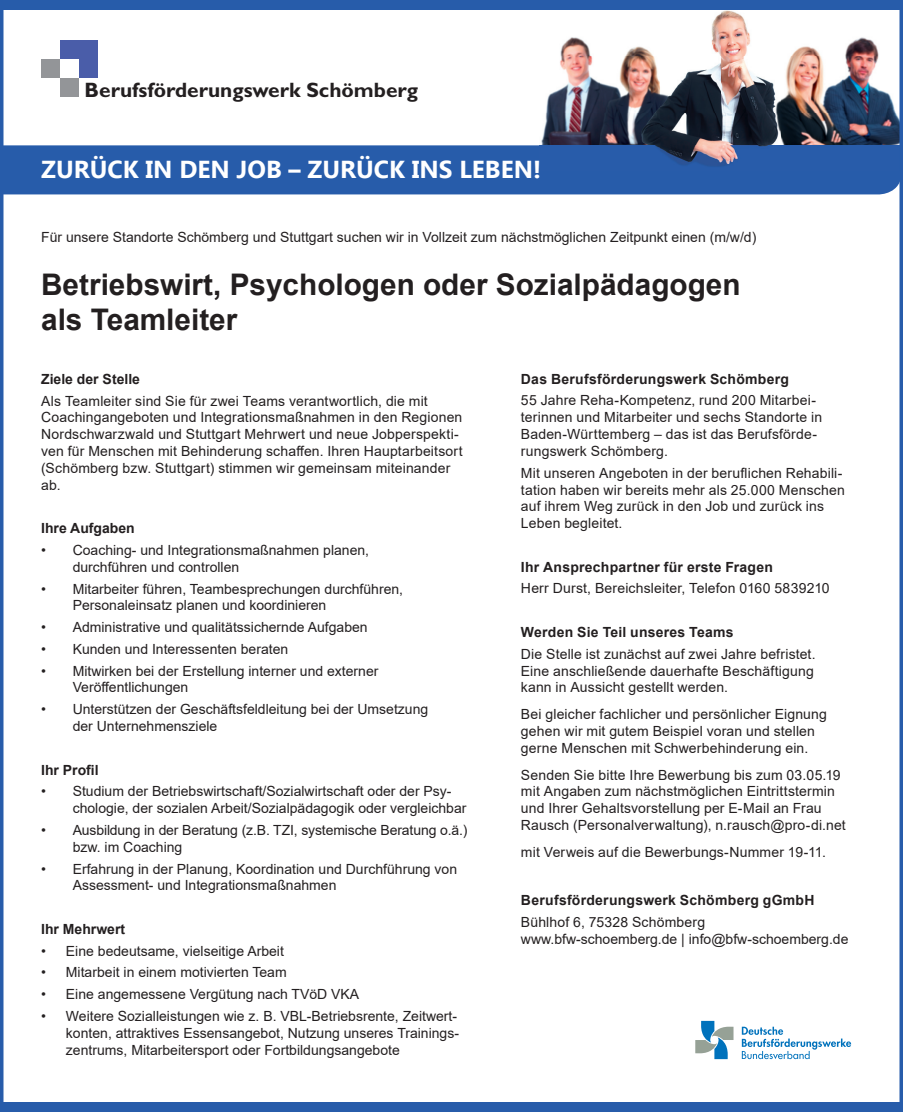
<style>
.page{position:relative;width:903px;height:1112px;background:#fff}
.page>*{position:absolute;margin:0;border:0;box-sizing:border-box;transform-origin:0 0}
.t1{font:700 29.75px/35.7px "Arial";color:#231f20}
.t2{font:700 24.5px "Ebrima";color:#fff}
.t3{font:700 20.82px "Gill Sans";color:#231f20}
.t4{font:14px/16.8px "Arial";color:#231f20}
.t5{font:700 14px "Arial";letter-spacing:.015em;color:#231f20}
</style>
<div class="page">
<div style="left:5px;top:145px;width:893px;height:49px;background:#275caa"></div>
<img style="left:546px;top:10px;width:350px;height:103px">
<img style="left:541px;top:113px;width:301px;height:32px">
<img style="left:842px;top:113px;width:56px;height:32px">
<img style="left:539px;top:145px;width:359px;height:25px">
<div style="left:79px;top:40px;width:19px;height:38px;background:#4a5da9"></div>
<div style="left:60px;top:40px;width:38px;height:19px;background:#4a5da9"></div>
<div style="left:41px;top:59px;width:19px;height:19px;background:#939598"></div>
<div style="left:60px;top:78px;width:19px;height:19px;background:#939598"></div>
<div style="left:0;top:1101px;width:899px;height:10px;background:#275caa"></div>
<svg style="left:695px;top:1020px;width:38px;height:38px"></svg>
<svg style="left:742px;top:1026px;width:109px;height:32px"></svg>
<div style="left:0;top:0;width:899px;height:10px;background:#275caa"></div>
<h3 class="t3" style="left:85px;top:77px;width:335px">Berufsförderungswerk Schömberg</h3>
<h2 class="t2" style="left:41px;top:151px;width:501px">ZURÜCK IN DEN JOB – ZURÜCK INS LEBEN!</h2>
<p class="t4" style="left:41px;top:228px;width:717px">Für unsere Standorte Schömberg und Stuttgart suchen wir in Vollzeit zum nächstmöglichen Zeitpunkt einen (m/w/d)</p>
<h1 class="t1" style="left:41px;top:266px;width:701px">Betriebswirt, Psychologen oder Sozialpädagogen als Teamleiter</h1>
<p class="t5" style="left:41px;top:369px;width:100px">Ziele der Stelle</p>
<p class="t4" style="left:41px;top:392px;width:423px">Als Teamleiter sind Sie für zwei Teams verantwortlich, die mit Coachingangeboten und Integrationsmaßnahmen in den Regionen Nordschwarzwald und Stuttgart Mehrwert und neue Jobperspekti&shy;ven für Menschen mit Behinderung schaffen. Ihren Hauptarbeitsort (Schömberg bzw. Stuttgart) stimmen wir gemeinsam miteinander ab.</p>
<p class="t5" style="left:41px;top:518px;width:95px">Ihre Aufgaben</p>
<p class="t4" style="left:73px;top:541px;width:298px;text-indent:-32px">• Coaching- und Integrationsmaßnahmen planen, durchführen und controllen</p>
<p class="t4" style="left:73px;top:580px;width:332px;text-indent:-32px">• Mitarbeiter führen, Teambesprechungen durchführen,<br>Personaleinsatz planen und koordinieren</p>
<p class="t4" style="left:41px;top:618px;width:328px">• Administrative und qualitätssichernde Aufgaben</p>
<p class="t4" style="left:41px;top:640px;width:249px">• Kunden und Interessenten beraten</p>
<p class="t4" style="left:73px;top:662px;width:307px;text-indent:-32px">• Mitwirken bei der Erstellung interner und externer<br>Veröffentlichungen</p>
<p class="t4" style="left:73px;top:700px;width:357px;text-indent:-32px">• Unterstützen der Geschäftsfeldleitung bei der Umsetzung der Unternehmensziele</p>
<p class="t5" style="left:41px;top:759px;width:59px">Ihr Profil</p>
<p class="t4" style="left:73px;top:782px;width:395px;text-indent:-32px">• Studium der Betriebswirtschaft/Sozialwirtschaft oder der Psy&shy;chologie, der sozialen Arbeit/Sozialpädagogik oder vergleichbar</p>
<p class="t4" style="left:73px;top:821px;width:396px;text-indent:-32px">• Ausbildung in der Beratung (z.B. TZI, systemische Beratung o.ä.) bzw. im Coaching</p>
<p class="t4" style="left:73px;top:859px;width:386px;text-indent:-32px">• Erfahrung in der Planung, Koordination und Durchführung von<br>Assessment- und Integrationsmaßnahmen</p>
<p class="t5" style="left:41px;top:918px;width:86px">Ihr Mehrwert</p>
<p class="t4" style="left:41px;top:942px;width:244px">• Eine bedeutsame, vielseitige Arbeit</p>
<p class="t4" style="left:41px;top:963px;width:247px">• Mitarbeit in einem motivierten Team</p>
<p class="t4" style="left:41px;top:985px;width:319px">• Eine angemessene Vergütung nach TVöD VKA</p>
<p class="t4" style="left:66px;top:1007px;width:394px;text-indent:-25px">• Weitere Sozialleistungen wie z. B. VBL-Betriebsrente, Zeitwert&shy;konten, attraktives Essensangebot, Nutzung unseres Trainings&shy;zentrums, Mitarbeitersport oder Fortbildungsangebote</p>
<p class="t5" style="left:521px;top:369px;width:270px">Das Berufsförderungswerk Schömberg</p>
<p class="t4" style="left:521px;top:392px;width:303px">55 Jahre Reha-Kompetenz, rund 200 Mitarbei&shy;terinnen und Mitarbeiter und sechs Standorte in Baden-Württemberg – das ist das Berufsförde&shy;rungswerk Schömberg.</p>
<p class="t4" style="left:521px;top:464px;width:325px">Mit unseren Angeboten in der beruflichen Rehabili&shy;tation haben wir bereits mehr als 25.000 Menschen auf ihrem Weg zurück in den Job und zurück ins Leben begleitet.</p>
<p class="t5" style="left:521px;top:556px;width:253px">Ihr Ansprechpartner für erste Fragen</p>
<p class="t4" style="left:521px;top:580px;width:310px">Herr Durst, Bereichsleiter, Telefon 0160 5839210</p>
<p class="t5" style="left:521px;top:622px;width:214px">Werden Sie Teil unseres Teams</p>
<p class="t4" style="left:521px;top:645px;width:296px">Die Stelle ist zunächst auf zwei Jahre befristet.<br>Eine anschließende dauerhafte Beschäftigung kann in Aussicht gestellt werden.</p>
<p class="t4" style="left:521px;top:705px;width:307px">Bei gleicher fachlicher und persönlicher Eignung gehen wir mit gutem Beispiel voran und stellen gerne Menschen mit Schwerbehinderung ein.</p>
<p class="t4" style="left:521px;top:766px;width:326px">Senden Sie bitte Ihre Bewerbung bis zum 03.05.19 mit Angaben zum nächstmöglichen Eintrittstermin und Ihrer Gehaltsvorstellung per E-Mail an Frau Rausch (Personalverwaltung), n.rausch@pro-di.net</p>
<p class="t4" style="left:521px;top:843px;width:307px">mit Verweis auf die Bewerbungs-Nummer 19-11.</p>
<p class="t5" style="left:521px;top:890px;width:295px">Berufsförderungswerk Schömberg gGmbH</p>
<p class="t4" style="left:521px;top:913px;width:329px">Bühlhof 6, 75328 Schömberg www.bfw-schoemberg.de | info@bfw-schoemberg.de</p>
</div>
